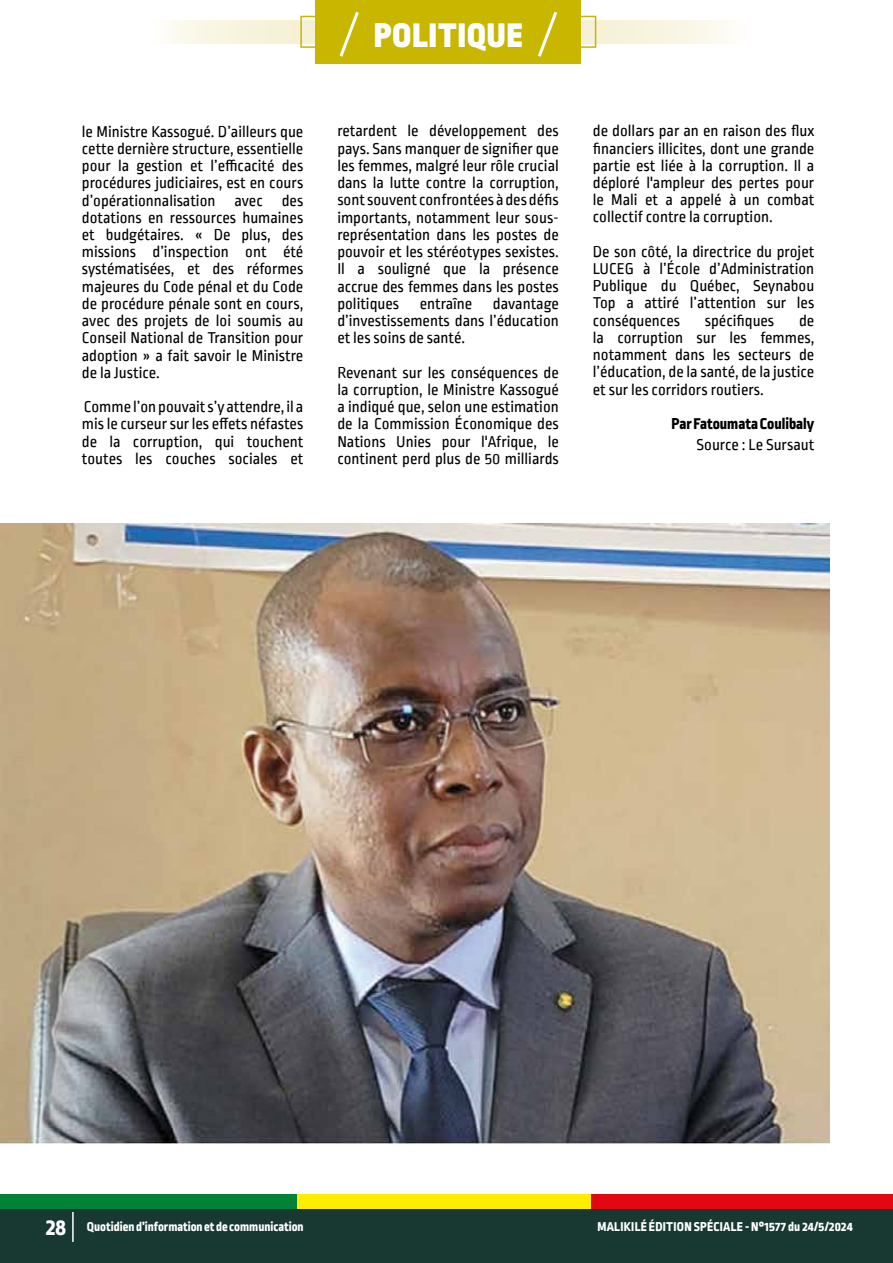
<style>
.page{position:relative;width:893px;height:1263px;background:#fff}
.page>*{position:absolute;margin:0;border:0;box-sizing:border-box;transform-origin:0 0}
.t1{font:900 36px "Ropa Sans Pro";letter-spacing:.03em;color:#fff}
.t2{font:16.5px/17.2px "Ropa Sans PTT";color:#000;text-align:justify}
.t3{font:800 16.5px "Ropa Sans Pro";color:#000}
.t4{font:800 13.5px "Ropa Sans Pro";color:#fff}
.t5{font:800 13.5px "Ropa Sans Pro";letter-spacing:.02em;color:#fff}
.s1{font-size:24px}
</style>
<div class="page">
<div style="left:0;top:1195px;width:297px;height:17px;background:#008237"></div>
<div style="left:297px;top:1195px;width:297px;height:17px;background:#ffed00"></div>
<div style="left:592px;top:1195px;width:301px;height:17px;background:#e30613"></div>
<div style="left:0;top:1209px;width:893px;height:54px;background:#173932"></div>
<hr style="left:72px;top:1212px;width:2px;height:30px;background:#fff">
<svg style="left:170px;top:20px;width:560px;height:23px;background:#f8f4df"></svg>
<div style="left:300px;top:16px;width:296px;height:32px;border:2px solid #c8b600"></div>
<div style="left:316px;top:0;width:265px;height:64px;background:#c8b600"></div>
<svg style="left:339px;top:11px;width:20px;height:46px"></svg>
<svg style="left:538px;top:11px;width:19px;height:46px"></svg>
<img style="left:0;top:523px;width:829px;height:621px">
<p class="t2" style="left:82px;top:124px;width:223px">le Ministre Kassogué. D’ailleurs que cette dernière structure, essentielle pour la gestion et l’efficacité des procédures judiciaires, est en cours d’opérationnalisation avec des dotations en ressources humaines et budgétaires. « De plus, des missions d’inspection ont été systématisées, et des réformes majeures du Code pénal et du Code de procédure pénale sont en cours, avec des projets de loi soumis au Conseil National de Transition pour adoption » a fait savoir le Ministre de la Justice.</p>
<p class="t2" style="left:82px;top:399px;width:223px">Comme l’on pouvait s’y attendre, il a mis le curseur sur les effets néfastes de la corruption, qui touchent toutes les couches sociales et</p>
<h1 class="t1" style="left:374px;top:13px;width:150px">POLITIQUE</h1>
<p class="t2" style="left:337px;top:123px;width:223px">retardent le développement des pays. Sans manquer de signifier que les femmes, malgré leur rôle crucial dans la lutte contre la corruption, sont souvent confrontées à des défis importants, notamment leur sous&shy;représentation dans les postes de pouvoir et les stéréotypes sexistes.<br>Il a souligné que la présence accrue des femmes dans les postes politiques entraîne davantage d’investissements dans l’éducation et les soins de santé.</p>
<p class="t2" style="left:337px;top:365px;width:223px">Revenant sur les conséquences de la corruption, le Ministre Kassogué a indiqué que, selon une estimation de la Commission Économique des Nations Unies pour l'Afrique, le continent perd plus de 50 milliards</p>
<p class="t2" style="left:593px;top:123px;width:223px">de dollars par an en raison des flux financiers illicites, dont une grande partie est liée à la corruption. Il a déploré l'ampleur des pertes pour le Mali et a appelé à un combat collectif contre la corruption.</p>
<p class="t2" style="left:593px;top:244px;width:223px">De son côté, la directrice du projet LUCEG à l’École d’Administration Publique du Québec, Seynabou Top a attiré l’attention sur les conséquences</p>
<p class="t2" style="left:705px;top:313px;width:71px">spécifiques</p>
<p class="t2" style="left:593px;top:313px;width:223px;text-indent:206px">de la corruption sur les femmes, notamment dans les secteurs de l’éducation, de la santé, de la justice et sur les corridors routiers.</p>
<p class="t3" style="left:672px;top:414px;width:144px">Par Fatoumata Coulibaly</p>
<p class="t2" style="left:697px;top:437px;width:119px">Source : Le Sursaut</p>
<p class="t4" style="left:46px;top:1219px;width:259px"><span class="s1">28</span> Quotidien d’information et de communication</p>
<p class="t5" style="left:597px;top:1219px;width:257px">MALIKILÉ ÉDITION SPÉCIALE - N°1577 du 24/5/2024</p>
</div>
